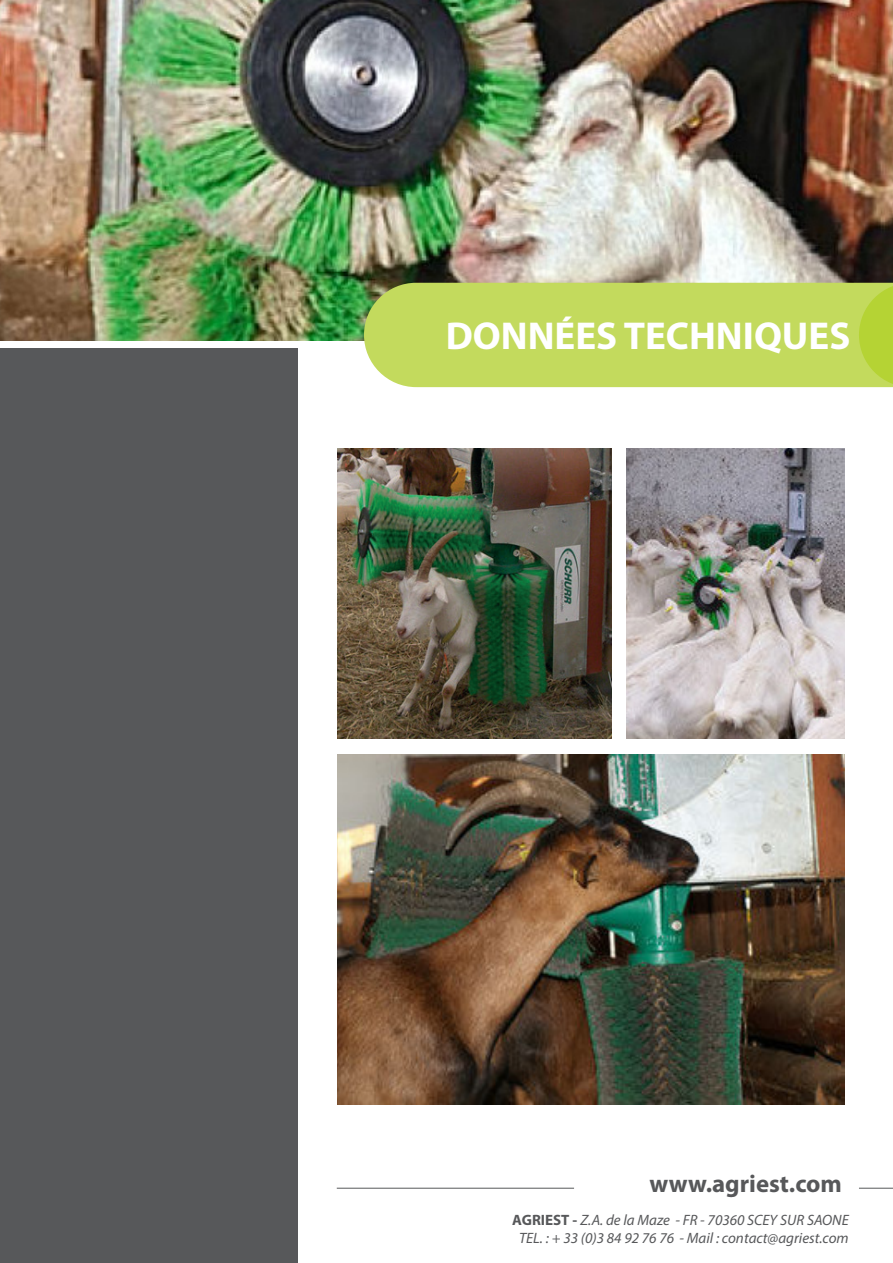
<style>
.page{position:relative;width:893px;height:1263px;background:#fff}
.page>*{position:absolute;margin:0;border:0;box-sizing:border-box;transform-origin:0 0}
.t1{font:700 39px "Myriad Pro";color:#fff}
.t2{font:700 24.9px "Myriad Pro";color:#57585a}
.t3{font:italic 15px "Myriad Pro";color:#57585a}
.s1{font-weight:700;font-style:normal}
</style>
<div class="page">
<div style="left:0;top:349px;width:298px;height:914px;background:#57585a"></div>
<hr style="left:859px;top:1188px;width:34px;height:1px;background:#57585a">
<hr style="left:337px;top:1188px;width:237px;height:1px;background:#57585a">
<img style="left:0;top:0;width:893px;height:340px">
<div style="left:364px;top:283px;width:495px;height:104px;background:#c3da5d"></div>
<svg style="left:859px;top:283px;width:34px;height:104px;background:#b9d540"></svg>
<img style="left:337px;top:449px;width:274px;height:290px">
<img style="left:626px;top:449px;width:219px;height:290px">
<img style="left:337px;top:754px;width:508px;height:350px">
<p class="t1" style="left:446px;top:310px;width:406px">DONNÉES TECHNIQUES</p>
<p class="t2" style="left:649px;top:1167px;width:194px">www.agriest.com</p>
<p class="t3" style="left:512px;top:1210px;width:338px"><span class="s1">AGRIEST -</span> Z.A. de la Maze - FR - 70360 SCEY SUR SAONE</p>
<p class="t3" style="left:519px;top:1228px;width:331px">TEL. : + 33 (0)3 84 92 76 76 - Mail : contact@agriest.com</p>
</div>
